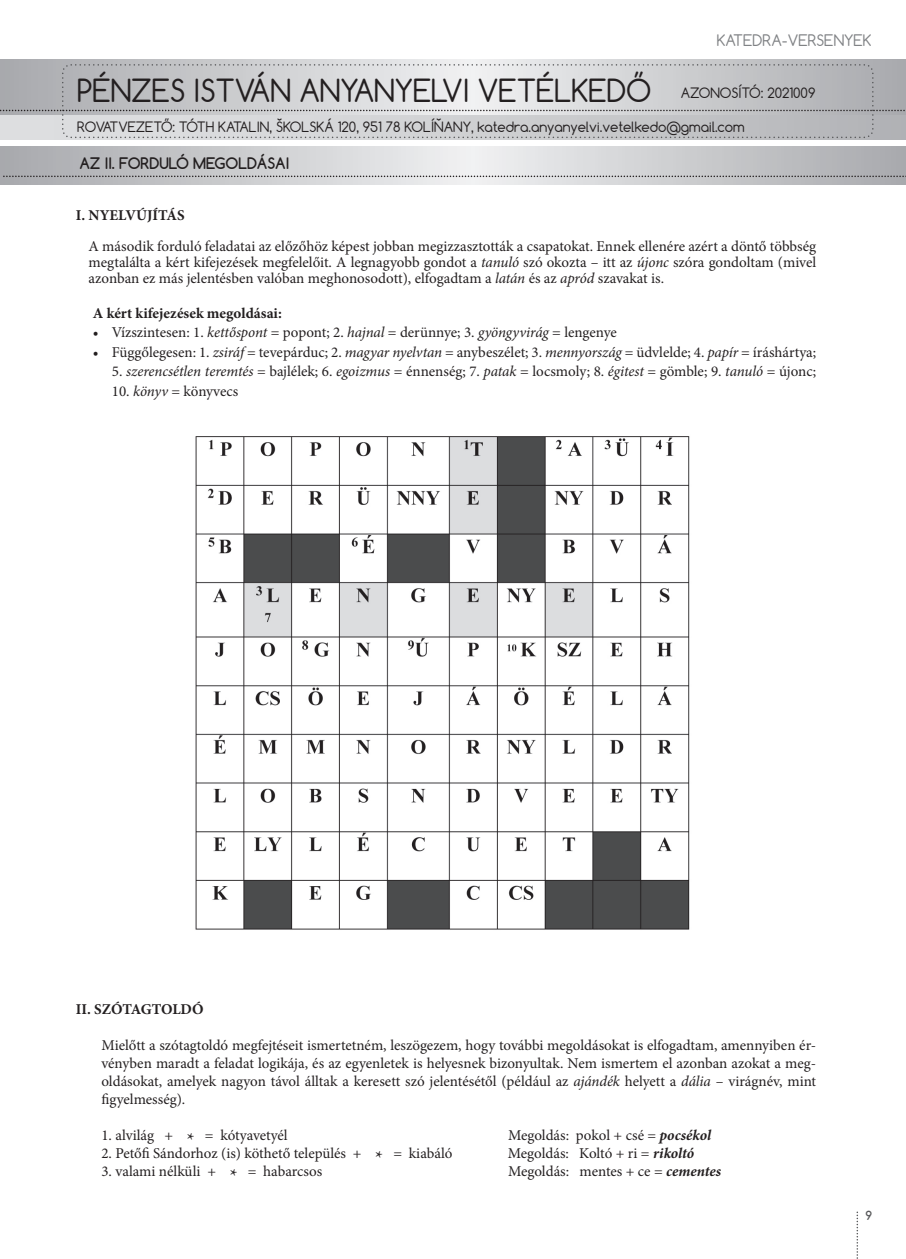
<style>
.page{position:relative;width:906px;height:1259px;background:#fff}
.page>*{position:absolute;margin:0;border:0;box-sizing:border-box;transform-origin:0 0}
.t1{font:30px "Comfortaa";letter-spacing:-.005em;color:#231f20}
.t2{font:15px/18px "Minion Pro";color:#231f20;text-align:justify}
.t3{font:700 15px "Minion Pro";color:#231f20}
.t4{font:700 15px "Comfortaa";color:#231f20}
.t5{font:15px "Comfortaa";color:#808285}
.t6{font:13.5px "Comfortaa";letter-spacing:-.005em;color:#231f20}
.t7{font:700 12px "Comfortaa";color:#57585a}
.s1{font-style:italic}
.s2{font-size:19.5px}
.s3{font-weight:700;font-style:italic}
</style>
<div class="page">
<svg style="left:1px;top:125px;width:904px;height:15px;background:#cdced0"></svg>
<svg style="left:62px;top:64px;width:811px;height:74px;background:#cacbcd"></svg>
<svg style="left:0;top:77px;width:905px;height:48px;background:#c9cacd"></svg>
<img style="left:1px;top:146px;width:904px;height:38px">
<svg style="left:3px;top:176px;width:902px;height:1px"></svg>
<img style="left:195px;top:436px;width:495px;height:494px">
<svg style="left:856px;top:1212px;width:2px;height:47px"></svg>
<h1 class="t1" style="left:77px;top:78px;width:575px">PÉNZES ISTVÁN ANYANYELVI VETÉLKEDŐ</h1>
<p class="t5" style="left:716px;top:34px;width:156px">KATEDRA-VERSENYEK</p>
<p class="t6" style="left:680px;top:87px;width:136px">AZONOSÍTÓ: 2021009</p>
<p class="t6" style="left:77px;top:121px;width:669px">ROVATVEZETŐ: TÓTH KATALIN, ŠKOLSKÁ 120, 951 78 KOLÍŇANY, katedra.anyanyelvi.vetelkedo@gmail.com</p>
<p class="t4" style="left:79px;top:154px;width:211px">AZ II. FORDULÓ MEGOLDÁSAI</p>
<p class="t3" style="left:76px;top:209px;width:110px">I. NYELVÚJÍTÁS</p>
<p class="t2" style="left:89px;top:240px;width:729px;line-height:15.8px">A második forduló feladatai az előzőhöz képest jobban megizzasztották a csapatokat. Ennek ellenére azért a döntő többség megtalálta a kért kifejezések megfelelőit. A legnagyobb gondot a <span class="s1">tanuló</span> szó okozta – itt az <span class="s1">újonc</span> szóra gondoltam (mivel azonban ez más jelentésben valóban meghonosodott), elfogadtam a <span class="s1">latán</span> és az <span class="s1">apród</span> szavakat is.</p>
<p class="t3" style="left:93px;top:307px;width:190px">A kért kifejezések megoldásai:</p>
<p class="t2" style="left:93px;top:325px;width:525px">• Vízszintesen: 1. <span class="s1">kettőspont</span> = popont; 2. <span class="s1">hajnal</span> = derünnye; 3. <span class="s1">gyöngyvirág</span> = lengenye</p>
<p class="t2" style="left:93px;top:344px;width:724px">• Függőlegesen: 1. <span class="s1">zsiráf</span> = tevepárduc; 2. <span class="s1">magyar nyelvtan</span> = anybeszélet; 3. <span class="s1">mennyország</span> = üdvlelde; 4. <span class="s1">papír</span> = íráshártya;</p>
<p class="t2" style="left:112px;top:364px;width:705px">5. <span class="s1">szerencsétlen teremtés</span> = bajlélek; 6. <span class="s1">egoizmus</span> = énnenség; 7. <span class="s1">patak</span> = locsmoly; 8. <span class="s1">égitest</span> = gömble; 9. <span class="s1">tanuló</span> = újonc;</p>
<p class="t2" style="left:112px;top:383px;width:128px">10. <span class="s1">könyv</span> = könyvecs</p>
<p class="t3" style="left:76px;top:1003px;width:129px">II. SZÓTAGTOLDÓ</p>
<p class="t2" style="left:101px;top:1037px;width:716px">Mielőtt a szótagtoldó megfejtéseit ismertetném, leszögezem, hogy további megoldásokat is elfogadtam, amennyiben ér&shy;vényben maradt a feladat logikája, és az egyenletek is helyesnek bizonyultak. Nem ismertem el azonban azokat a meg&shy;oldásokat, amelyek nagyon távol álltak a keresett szó jelentésétől (például az <span class="s1">ajándék</span> helyett a <span class="s1">dália</span> – virágnév, mint figyelmesség).</p>
<p class="t2" style="left:101px;top:1127px;width:188px">1. alvilág + <span class="s2">*</span> = kótyavetyél</p>
<p class="t2" style="left:508px;top:1127px;width:204px">Megoldás: pokol + csé = <span class="s3">pocsékol</span></p>
<p class="t2" style="left:101px;top:1145px;width:352px">2. Petőfi Sándorhoz (is) köthető település + <span class="s2">*</span> = kiabáló</p>
<p class="t2" style="left:508px;top:1145px;width:188px">Megoldás: Koltó + ri = <span class="s3">rikoltó</span></p>
<p class="t2" style="left:101px;top:1163px;width:222px">3. valami nélküli + <span class="s2">*</span> = habarcsos</p>
<p class="t2" style="left:508px;top:1163px;width:214px">Megoldás: mentes + ce = <span class="s3">cementes</span></p>
<p class="t7" style="left:865px;top:1208px;width:8px">9</p>
</div>
